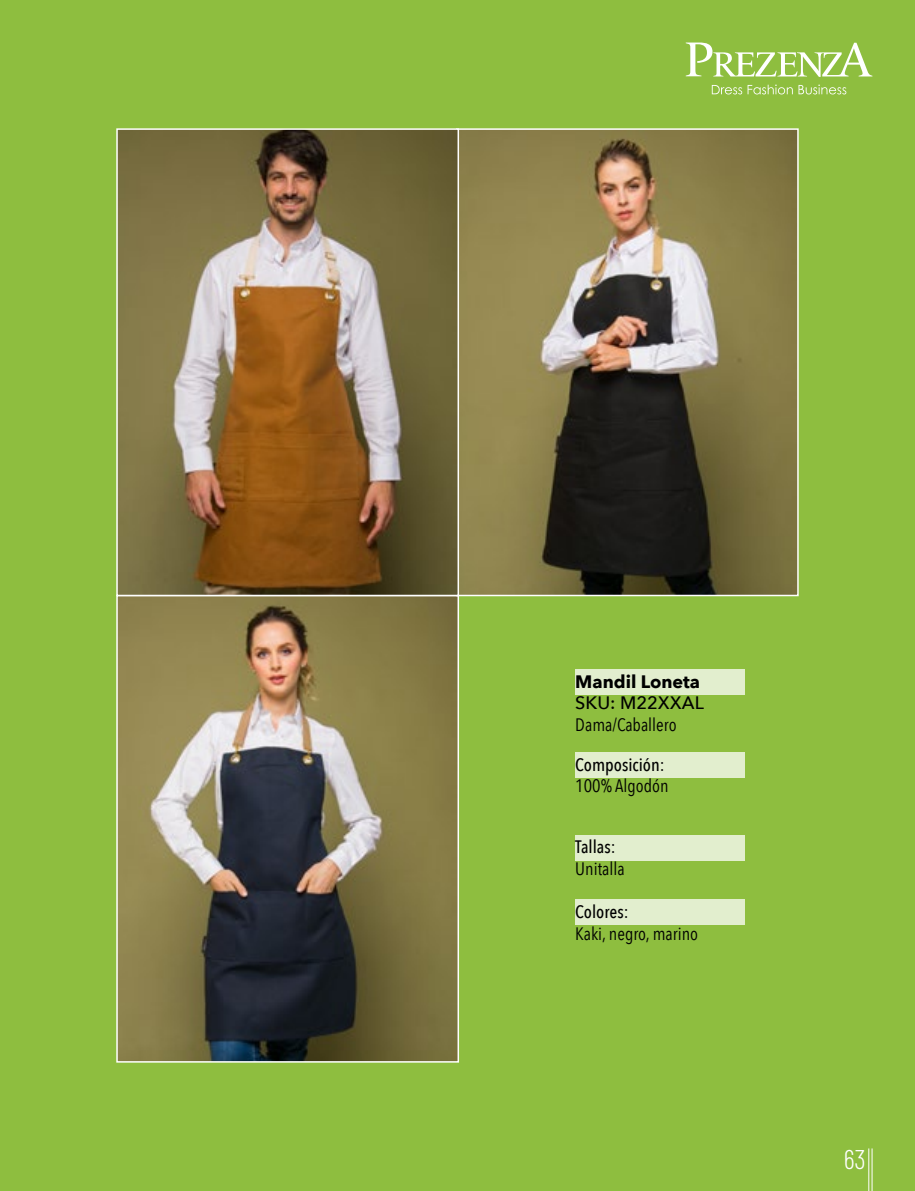
<style>
.page{position:relative;width:915px;height:1191px;background:#fff}
.page>*{position:absolute;margin:0;border:0;box-sizing:border-box;transform-origin:0 0}
.t1{font:300 27px "Barlow Condensed";color:#fff}
.t2{font:18px "Avenir Next Condensed";color:#000}
.t3{font:500 18px "Avenir Next Condensed";color:#000}
.t4{font:700 18px "Avenir Next";color:#000}
.t5{font:500 18px "Avenir Next";color:#000}
</style>
<div class="page">
<div style="left:0;top:0;width:914px;height:1191px;background:#8ebe3f"></div>
<img style="left:119px;top:131px;width:337px;height:928px">
<div style="left:116px;top:595px;width:343px;height:467px;border:2px solid #fff"></div>
<img style="left:459px;top:131px;width:336px;height:462px">
<div style="left:456px;top:128px;width:342px;height:468px;border:2px solid #fff"></div>
<div style="left:116px;top:128px;width:343px;height:468px;border:2px solid #fff"></div>
<div style="left:575px;top:669px;width:169px;height:25px;background:#e2eece"></div>
<div style="left:575px;top:752px;width:169px;height:25px;background:#e2eece"></div>
<div style="left:575px;top:835px;width:169px;height:26px;background:#e2eece"></div>
<div style="left:575px;top:899px;width:169px;height:25px;background:#e2eece"></div>
<hr style="left:871px;top:1148px;width:1px;height:43px;background:#fff">
<hr style="left:868px;top:1148px;width:1px;height:43px;background:#fff">
<svg style="left:685px;top:43px;width:187px;height:34px"></svg>
<svg style="left:711px;top:85px;width:81px;height:9px"></svg>
<svg style="left:798px;top:85px;width:48px;height:9px"></svg>
<p class="t4" style="left:575px;top:665px;width:126px">Mandil Loneta</p>
<p class="t5" style="left:575px;top:687px;width:130px">SKU: M22XXAL</p>
<p class="t2" style="left:575px;top:709px;width:103px">Dama/Caballero</p>
<p class="t3" style="left:575px;top:753px;width:91px">Composición:</p>
<p class="t2" style="left:575px;top:770px;width:95px">100% Algodón</p>
<p class="t3" style="left:575px;top:836px;width:42px">Tallas:</p>
<p class="t2" style="left:575px;top:853px;width:51px">Unitalla</p>
<p class="t3" style="left:575px;top:901px;width:55px">Colores:</p>
<p class="t2" style="left:575px;top:918px;width:124px">Kaki, negro, marino</p>
<h1 class="t1" style="left:843px;top:1142px;width:24px">63</h1>
</div>
